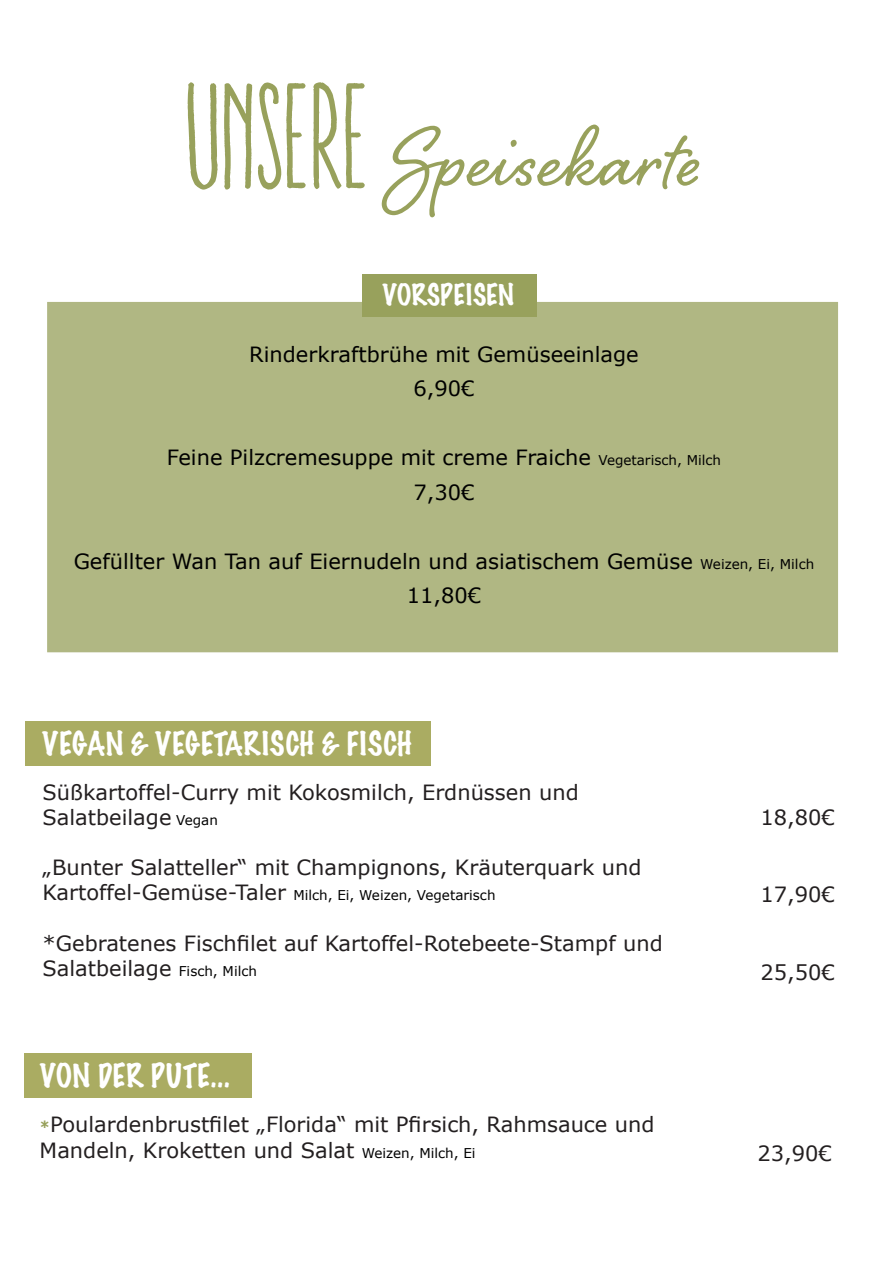
<style>
.page{position:relative;width:893px;height:1263px;background:#fff}
.page>*{position:absolute;margin:0;border:0;box-sizing:border-box;transform-origin:0 0}
.t1{font:ultra-condensed 151.5px "Aracne";color:#98a15c}
.t2{font:108px "Shelby";letter-spacing:.02em;color:#98a15c}
.t3{font:100 30px "Marker Felt";color:#fff}
.t4{font:100 27px "Marker Felt";color:#fff}
.t5{font:21px "Verdana";color:#231f20}
.t6{font:21px "Verdana";color:#000}
.t7{font:13.5px "Verdana";color:#000}
.s1{font-size:13.5px}
.s2{font-size:13.5px;color:#000}
.s3{font-size:21px;color:#231f20}
.s4{font-weight:700;font-size:15px;color:#98a15c}
</style>
<div class="page">
<div style="left:26px;top:721px;width:405px;height:45px;background:#aaac62"></div>
<div style="left:47px;top:302px;width:791px;height:350px;background:#b0b783"></div>
<div style="left:362px;top:274px;width:175px;height:43px;background:#98a15c"></div>
<div style="left:25px;top:1053px;width:227px;height:45px;background:#aaac62"></div>
<p class="t1" style="left:188px;top:52px;width:186px">UNSERE</p>
<p class="t2" style="left:394px;top:85px;width:318px">Speisekarte</p>
<p class="t4" style="left:382px;top:273px;width:133px">VORSPEISEN</p>
<p class="t6" style="left:249px;top:341px;width:391px">Rinderkraftbrühe mit Gemüseeinlage</p>
<p class="t6" style="left:413px;top:375px;width:63px">6,90€</p>
<p class="t6" style="left:167px;top:444px;width:556px">Feine Pilzcremesuppe mit creme Fraiche <span class="s1">Vegetarisch, Milch</span></p>
<p class="t6" style="left:413px;top:479px;width:63px">7,30€</p>
<p class="t6" style="left:74px;top:548px;width:742px">Gefüllter Wan Tan auf Eiernudeln und asiatischem Gemüse <span class="s1">Weizen, Ei, Milch</span></p>
<p class="t6" style="left:407px;top:582px;width:76px">11,80€</p>
<p class="t3" style="left:42px;top:719px;width:371px">VEGAN &amp; VEGETARISCH &amp; FISCH</p>
<p class="t5" style="left:43px;top:778px;width:538px">Süßkartoffel-Curry mit Kokosmilch, Erdnüssen und</p>
<p class="t5" style="left:43px;top:804px;width:177px">Salatbeilage <span class="s2">Vegan</span></p>
<p class="t5" style="left:43px;top:854px;width:600px">„Bunter Salatteller“ mit Champignons, Kräuterquark und</p>
<p class="t7" style="left:43px;top:887px;width:454px"><span class="s3">Kartoffel-Gemüse-Taler</span> Milch, Ei, Weizen, Vegetarisch</p>
<p class="t5" style="left:43px;top:930px;width:622px">*Gebratenes Fischfilet auf Kartoffel-Rotebeete-Stampf und</p>
<p class="t5" style="left:43px;top:955px;width:216px">Salatbeilage <span class="s2">Fisch, Milch</span></p>
<p class="t5" style="left:760px;top:804px;width:76px">18,80€</p>
<p class="t5" style="left:760px;top:881px;width:76px">17,90€</p>
<p class="t5" style="left:760px;top:959px;width:76px">25,50€</p>
<p class="t3" style="left:40px;top:1052px;width:192px">VON DER PUTE...</p>
<p class="t5" style="left:40px;top:1111px;width:616px"><span class="s4">*</span>Poulardenbrustfilet „Florida“ mit Pfirsich, Rahmsauce und</p>
<p class="t5" style="left:40px;top:1136px;width:437px">Mandeln, Kroketten und Salat <span class="s2">Weizen, Milch, Ei</span></p>
<p class="t5" style="left:757px;top:1139px;width:76px">23,90€</p>
</div>
